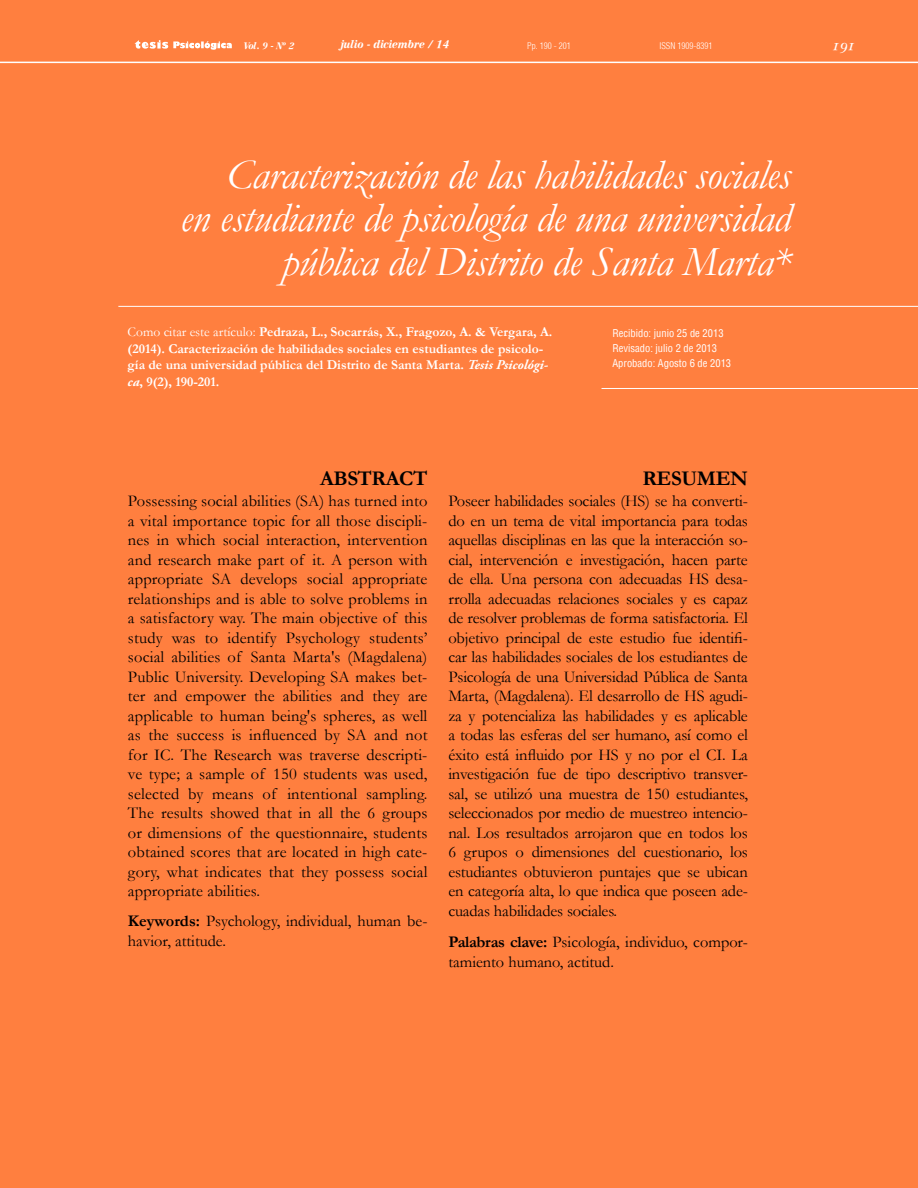
<style>
.page{position:relative;width:918px;height:1188px;background:#ff7f3f}
.page>*{position:absolute;margin:0;border:0;box-sizing:border-box;transform-origin:0 0}
.t1{font:italic 42px/43.5px "Garamond";letter-spacing:-.01em;color:#fff;text-align:right}
.t2{font:700 21px "Garamond";letter-spacing:-.02em;color:#000}
.t3{font:16.5px/19.5px "Garamond";color:#000;text-align:justify}
.t4{font:16.35px/19.5px "Garamond";color:#000}
.t5{font:700 13.5px/16.5px "Garamond";color:#fff}
.t6{font:13.5px "Century Reprise OSSSK Italic";color:#fff}
.t7{font:condensed 10.5px/15px "Helvetica";color:#fff}
.t8{font:10.5px "Century Reprise Black SSK Italic";color:#fff}
.t9{font:300 condensed 9px "Helvetica";color:#fff}
.t10{font:9px "Century Reprise Black SSK Italic";color:#fff}
.s1{font-weight:400}
.s2{font-family:"Adobe Garamond Pro";font-style:italic}
.s3{font-weight:700}
</style>
<div class="page">
<hr style="left:0;top:62px;width:918px;height:1px;background:#fff">
<svg style="left:134px;top:40px;width:98px;height:10px"></svg>
<hr style="left:118px;top:306px;width:800px;height:1px;background:#fff">
<hr style="left:602px;top:388px;width:316px;height:1px;background:#fff">
<p class="t10" style="left:244px;top:40px;width:52px">Vol. 9 - Nº 2</p>
<p class="t8" style="left:339px;top:38px;width:111px">julio - diciembre / 14</p>
<p class="t9" style="left:659px;top:40px;width:54px">ISSN 1909-8391</p>
<p class="t6" style="left:832px;top:37px;width:25px">191</p>
<p class="t9" style="left:527px;top:40px;width:45px">Pp. 190 - 201</p>
<h1 class="t1" style="left:180px;top:152px;width:612px">Caracterización de las habilidades sociales<br>en estudiante de psicología de una universidad pública del Distrito de Santa Marta*</h1>
<p class="t5" style="left:128px;top:324px;width:426px"><span class="s1">Como citar este artículo:</span> Pedraza, L., Socarrás, X., Fragozo, A. &amp; Vergara, A. (2014). Caracterización de habilidades sociales en estudiantes de psicolo&shy;gía de una universidad pública del Distrito de Santa Marta. <span class="s2">Tesis Psicológi&shy;ca</span>, 9(2), 190-201.</p>
<p class="t7" style="left:612px;top:325px;width:120px">Recibido: junio 25 de 2013<br>Revisado: julio 2 de 2013<br>Aprobado: Agosto 6 de 2013</p>
<p class="t2" style="left:320px;top:466px;width:109px">ABSTRACT</p>
<p class="t3" style="left:128px;top:491px;width:301px">Possessing social abilities (SA) has turned into a vital importance topic for all those discipli&shy;nes in which social interaction, intervention and research make part of it. A person with appropriate SA develops social appropriate relationships and is able to solve problems in a satisfactory way. The main objective of this study was to identify Psychology students’ social abilities of Santa Marta's (Magdalena)<br>Public University. Developing SA makes bet&shy;ter and empower the abilities and they are applicable to human being's spheres, as well as the success is influenced by SA and not for IC. The Research was traverse descripti&shy;ve type; a sample of 150 students was used, selected by means of intentional sampling.<br>The results showed that in all the 6 groups or dimensions of the questionnaire, students obtained scores that are located in high cate&shy;gory, what indicates that they possess social appropriate abilities.</p>
<p class="t4" style="left:128px;top:911px;width:301px"><span class="s3">Keywords:</span> Psychology, individual, human be&shy;havior, attitude.</p>
<p class="t2" style="left:642px;top:466px;width:107px">RESUMEN</p>
<p class="t3" style="left:448px;top:491px;width:301px">Poseer habilidades sociales (HS) se ha converti&shy;do en un tema de vital importancia para todas aquellas disciplinas en las que la interacción so&shy;cial, intervención e investigación, hacen parte de ella. Una persona con adecuadas HS desa&shy;rrolla adecuadas relaciones sociales y es capaz de resolver problemas de forma satisfactoria. El objetivo principal de este estudio fue identifi&shy;car las habilidades sociales de los estudiantes de Psicología de una Universidad Pública de Santa Marta, (Magdalena). El desarrollo de HS agudi&shy;za y potencializa las habilidades y es aplicable a todas las esferas del ser humano, así como el éxito está influido por HS y no por el CI. La investigación fue de tipo descriptivo transver&shy;sal, se utilizó una muestra de 150 estudiantes, seleccionados por medio de muestreo intencio&shy;nal. Los resultados arrojaron que en todos los 6 grupos o dimensiones del cuestionario, los estudiantes obtuvieron puntajes que se ubican en categoría alta, lo que indica que poseen ade&shy;cuadas habilidades sociales.</p>
<p class="t4" style="left:448px;top:932px;width:301px"><span class="s3">Palabras clave:</span> Psicología, individuo, compor&shy;tamiento humano, actitud.</p>
</div>
